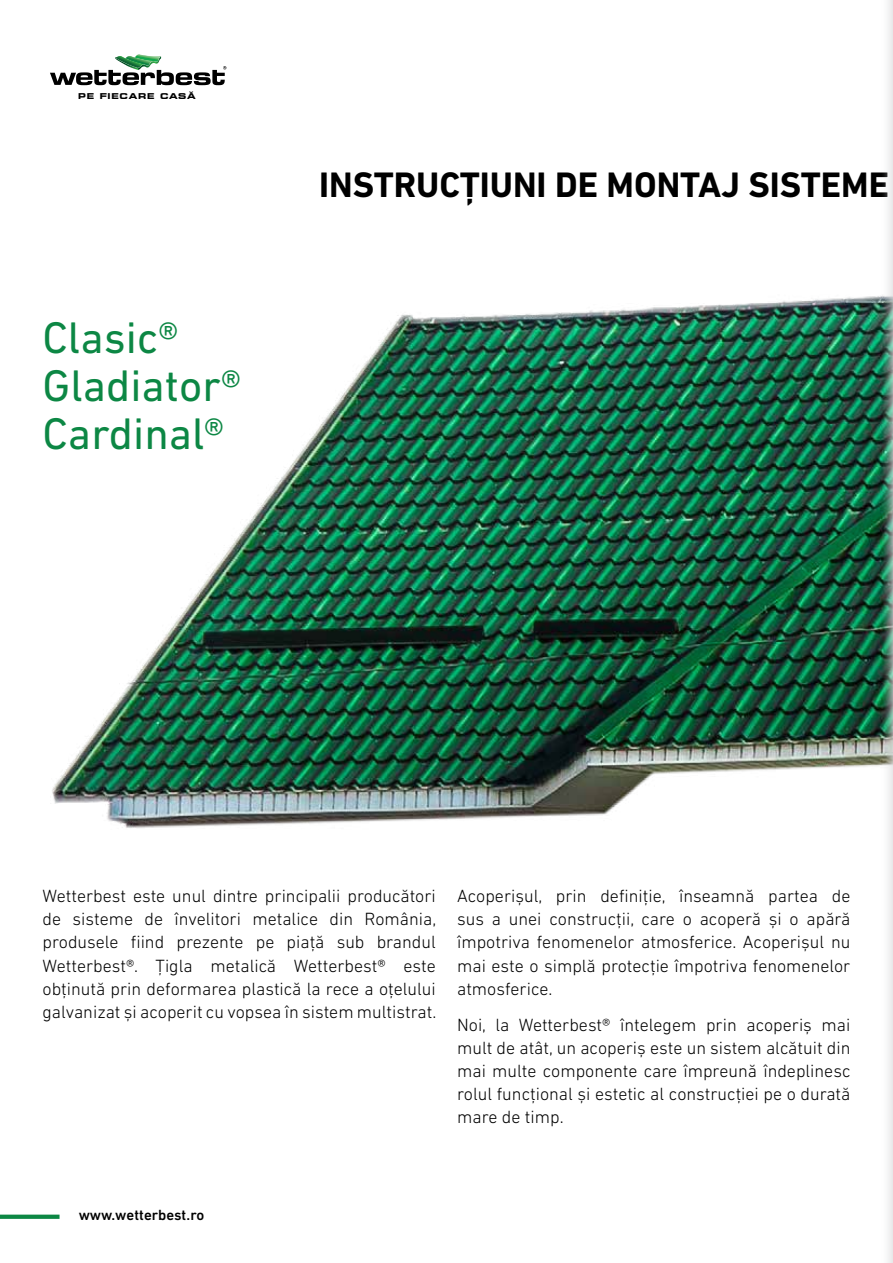
<style>
.page{position:relative;width:893px;height:1263px;background:#fff}
.page>*{position:absolute;margin:0;border:0;box-sizing:border-box;transform-origin:0 0}
.t1{font:45px/48px "DIN Next LT Pro";color:#0c8744}
.t2{font:700 36px "DIN Next LT Pro";color:#000}
.t3{font:300 18px/23.1px "DIN Next LT Pro";color:#000;text-align:justify}
.t4{font:500 15px "DIN Next LT Pro";color:#000}
.t5{font:700 expanded 7.95px "Square 721 BT";letter-spacing:.1em;color:#000}
.s1{font-size:10.65px}
</style>
<div class="page">
<div style="left:0;top:1214px;width:60px;height:5px;background:#0c8744"></div>
<svg style="left:50px;top:54px;width:176px;height:31px"></svg>
<img style="left:52px;top:296px;width:828px;height:532px">
<img style="left:880px;top:0;width:13px;height:1263px">
<p class="t5" style="left:78px;top:91px;width:119px">PE FIECARE CASA<span class="s1">˘</span></p>
<h1 class="t1" style="left:43px;top:313px;width:200px">Clasic®<br>Gladiator®<br>Cardinal®</h1>
<h2 class="t2" style="left:319px;top:164px;width:571px">INSTRUCȚIUNI DE MONTAJ SISTEME</h2>
<p class="t3" style="left:43px;top:884px;width:395px">Wetterbest este unul dintre principalii producători de sisteme de învelitori metalice din România, produsele fiind prezente pe piaţă sub brandul Wetterbest®. Țigla metalică Wetterbest® este obținută prin deformarea plastică la rece a oțelului galvanizat și acoperit cu vopsea în sistem multistrat.</p>
<p class="t3" style="left:457px;top:884px;width:395px">Acoperișul, prin definiție, înseamnă partea de sus a unei construcții, care o acoperă și o apără împotriva fenomenelor atmosferice. Acoperișul nu mai este o simplă protecție împotriva fenomenelor atmosferice.</p>
<p class="t3" style="left:457px;top:1013px;width:395px">Noi, la Wetterbest® întelegem prin acoperiș mai mult de atât, un acoperiș este un sistem alcătuit din mai multe componente care împreună îndeplinesc rolul funcțional și estetic al construcției pe o durată mare de timp.</p>
<p class="t4" style="left:79px;top:1206px;width:127px">www.wetterbest.ro</p>
</div>
